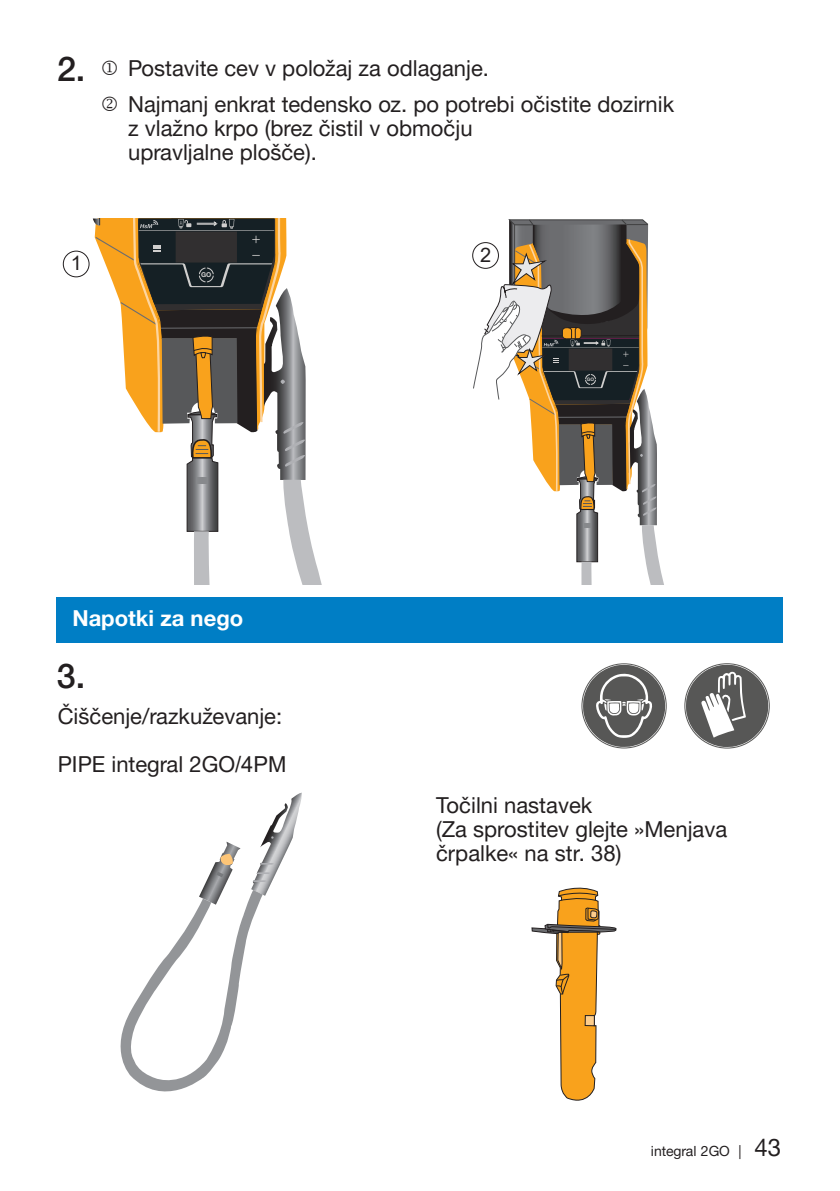
<style>
.page{position:relative;width:840px;height:1191px;background:#fff}
.page>*{position:absolute;margin:0;border:0;box-sizing:border-box;transform-origin:0 0}
.t1{font:500 34px "Helvetica Neue LTW1 G";color:#231f20}
.t2{font:22px/24px "Helvetica Neue LTW1 G";color:#231f20}
.t3{font:700 22px "Helvetica Neue LTW1 G";color:#fff}
.t4{font:20px "Arial";color:#231f20}
.t5{font:14px "Helvetica Neue LTW1 G";color:#231f20}
.t6{font:700 6.8px "Helvetica Neue LT Pro";color:#d0cfce}
.t7{font:700 4.8px "Helvetica Neue LT Pro";color:#d0cfce}
.s1{font-family:"Arial"}
.s2{font-size:24px}
</style>
<div class="page">
<div style="left:57px;top:597px;width:725px;height:45px;background:#007ec5"></div>
<svg style="left:582px;top:665px;width:82px;height:82px"></svg>
<svg style="left:685px;top:665px;width:82px;height:82px"></svg>
<svg style="left:120px;top:792px;width:182px;height:300px"></svg>
<svg style="left:531px;top:887px;width:85px;height:214px"></svg>
<div style="left:63px;top:251px;width:26px;height:26px;border:1px solid #231f20;border-radius:50%"></div>
<svg style="left:93px;top:218px;width:229px;height:366px"></svg>
<svg style="left:472px;top:219px;width:192px;height:365px"></svg>
<p class="t1" style="left:57px;top:48px;width:30px">2.</p>
<p class="t2" style="left:128px;top:56px;width:362px">Postavite cev v položaj za odlaganje.</p>
<p class="t2" style="left:128px;top:92px;width:547px">Najmanj enkrat tedensko oz. po potrebi očistite dozirnik</p>
<p class="t2" style="left:128px;top:116px;width:346px">z vlažno krpo (brez čistil v območju upravljalne plošče).</p>
<p class="t4" style="left:71px;top:249px;width:13px">1</p>
<p class="t6" style="left:201px;top:271px;width:12px">GO</p>
<p class="t3" style="left:72px;top:604px;width:172px">Napotki za nego</p>
<p class="t1" style="left:57px;top:656px;width:30px">3.</p>
<p class="t2" style="left:58px;top:704px;width:226px">Čiščenje/razkuževanje:</p>
<p class="t2" style="left:58px;top:752px;width:230px">PIPE integral 2GO<span class="s1">/4PM</span></p>
<p class="t4" style="left:480px;top:241px;width:13px">2</p>
<p class="t7" style="left:586px;top:376px;width:9px">GO</p>
<p class="t2" style="left:436px;top:793px;width:157px">Točilni nastavek</p>
<p class="t2" style="left:436px;top:817px;width:292px">(Za sprostitev glejte »Menjava črpalke« na str. 38)</p>
<p class="t5" style="left:650px;top:1142px;width:132px">integral 2GO | <span class="s2">43</span></p>
</div>
